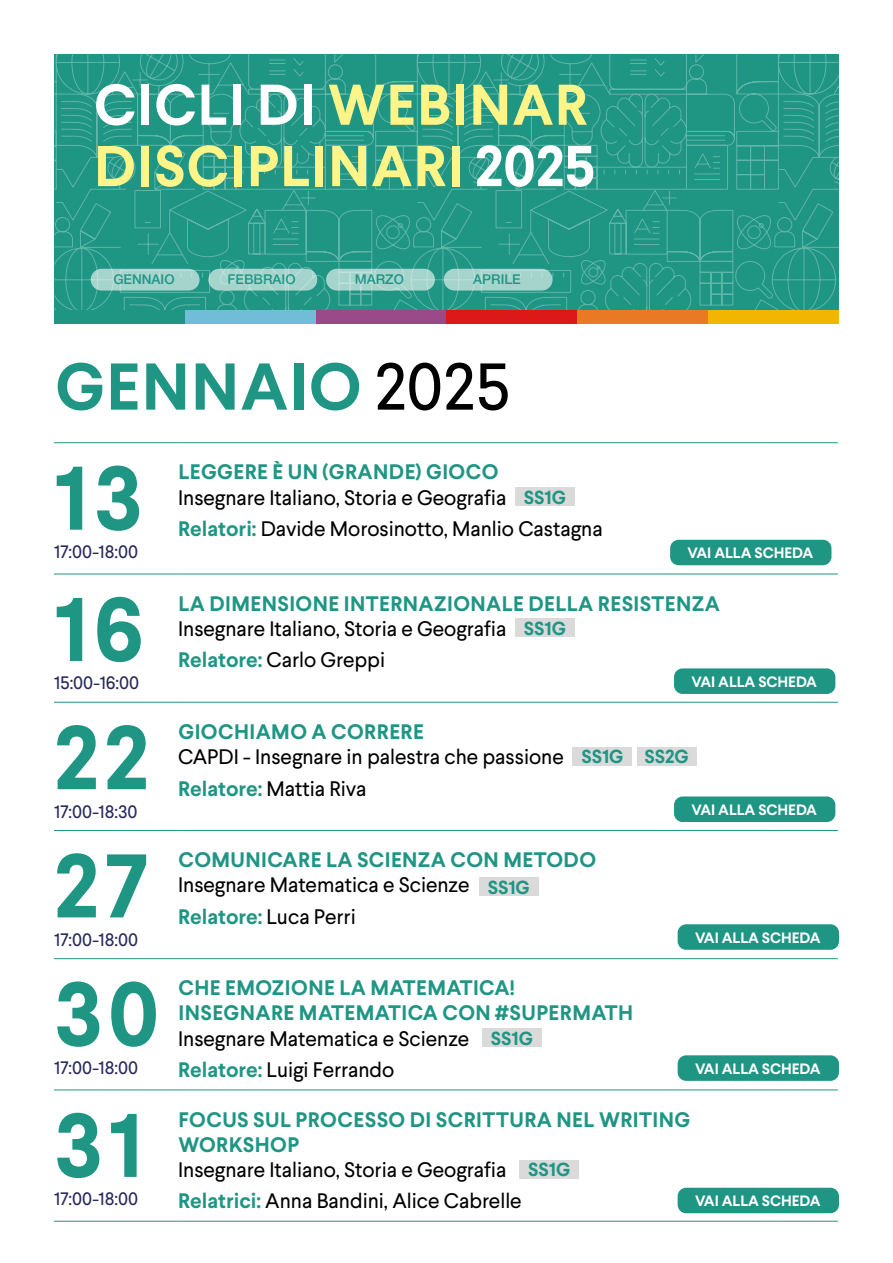
<style>
.page{position:relative;width:893px;height:1263px;background:#fff}
.page>*{position:absolute;margin:0;border:0;box-sizing:border-box;transform-origin:0 0}
.t1{font:700 90px "Larsseit";letter-spacing:.06em;color:#1f9584}
.t2{font:700 66px "Larsseit";letter-spacing:.02em;color:#1f9584}
.t3{font:700 57.3px/61.3px "Larsseit";letter-spacing:.02em;color:#fff487}
.t4{font:700 21px/25.2px "Larsseit";letter-spacing:.02em;color:#1f9584}
.t5{font:21px/25.2px "Larsseit";color:#000}
.t6{font:700 21px "Larsseit";color:#1f9584}
.t7{font:18px "Larsseit";color:#28295b}
.t8{font:700 15px "Larsseit";color:#fff}
.t9{font:500 13.5px "Helvetica Neue LT Std";color:#1f9584}
.s1{color:#fff}
.s2{font-weight:400;color:#000}
.s3{font-weight:700;color:#1f9584}
.s4{font-weight:700;font-size:18.9px;color:#1f9584}
.s5{font-size:18.9px}
</style>
<div class="page">
<svg style="left:54px;top:54px;width:785px;height:256px;background:#269887"></svg>
<div style="left:54px;top:310px;width:131px;height:14px;background:#1f9584"></div>
<div style="left:185px;top:310px;width:131px;height:14px;background:#71bdd7"></div>
<div style="left:316px;top:310px;width:130px;height:14px;background:#9a4989"></div>
<div style="left:446px;top:310px;width:131px;height:14px;background:#dc1818"></div>
<div style="left:577px;top:310px;width:131px;height:14px;background:#e97a23"></div>
<div style="left:708px;top:310px;width:131px;height:14px;background:#f2b500"></div>
<hr style="left:54px;top:442px;width:124px;height:1px;background:#1f9584">
<hr style="left:178px;top:442px;width:588px;height:1px;background:#1f9584">
<hr style="left:776px;top:442px;width:62px;height:1px;background:#1f9584">
<hr style="left:54px;top:574px;width:124px;height:1px;background:#1f9584">
<hr style="left:178px;top:574px;width:588px;height:1px;background:#1f9584">
<hr style="left:776px;top:574px;width:62px;height:1px;background:#1f9584">
<hr style="left:54px;top:702px;width:124px;height:1px;background:#1f9584">
<hr style="left:178px;top:702px;width:588px;height:1px;background:#1f9584">
<hr style="left:776px;top:702px;width:62px;height:1px;background:#1f9584">
<hr style="left:54px;top:830px;width:124px;height:1px;background:#1f9584">
<hr style="left:178px;top:830px;width:588px;height:1px;background:#1f9584">
<hr style="left:776px;top:830px;width:62px;height:1px;background:#1f9584">
<hr style="left:54px;top:958px;width:124px;height:1px;background:#1f9584">
<hr style="left:178px;top:958px;width:588px;height:1px;background:#1f9584">
<hr style="left:776px;top:958px;width:62px;height:1px;background:#1f9584">
<hr style="left:54px;top:1090px;width:124px;height:1px;background:#1f9584">
<hr style="left:178px;top:1090px;width:588px;height:1px;background:#1f9584">
<hr style="left:776px;top:1090px;width:62px;height:1px;background:#1f9584">
<hr style="left:54px;top:1221px;width:124px;height:1px;background:#1f9584">
<hr style="left:178px;top:1221px;width:588px;height:1px;background:#1f9584">
<hr style="left:776px;top:1221px;width:62px;height:1px;background:#1f9584">
<div style="left:515px;top:487px;width:60px;height:19px;background:#dadada"></div>
<div style="left:515px;top:618px;width:60px;height:19px;background:#dadada"></div>
<div style="left:572px;top:747px;width:60px;height:18px;background:#dadada"></div>
<div style="left:637px;top:747px;width:60px;height:18px;background:#dadada"></div>
<div style="left:479px;top:877px;width:60px;height:19px;background:#dadada"></div>
<div style="left:482px;top:1028px;width:60px;height:19px;background:#dadada"></div>
<div style="left:519px;top:1160px;width:60px;height:18px;background:#dadada"></div>
<div style="left:670px;top:540px;width:161px;height:25px;background:#1f9584;border-radius:9px"></div>
<div style="left:674px;top:668px;width:161px;height:26px;background:#1f9584;border-radius:9px"></div>
<div style="left:674px;top:796px;width:161px;height:26px;background:#1f9584;border-radius:9px"></div>
<div style="left:678px;top:924px;width:161px;height:26px;background:#1f9584;border-radius:9px"></div>
<div style="left:678px;top:1055px;width:161px;height:26px;background:#1f9584;border-radius:9px"></div>
<div style="left:678px;top:1188px;width:161px;height:25px;background:#1f9584;border-radius:9px"></div>
<svg style="left:91px;top:269px;width:109px;height:22px;background:#a3d3cc"></svg>
<svg style="left:208px;top:269px;width:109px;height:22px;background:#a4d3cd"></svg>
<svg style="left:326px;top:269px;width:109px;height:22px;background:#a5d4cd"></svg>
<svg style="left:444px;top:269px;width:109px;height:22px;background:#a3d3cc"></svg>
<h3 class="t3" style="left:94px;top:74px;width:503px"><span class="s1">CICLI DI</span> WEBINAR<br>DISCIPLINARI <span class="s1">2025</span></h3>
<p class="t9" style="left:113px;top:272px;width:63px">GENNAIO</p>
<p class="t9" style="left:228px;top:272px;width:70px">FEBBRAIO</p>
<p class="t9" style="left:355px;top:272px;width:51px">MARZO</p>
<p class="t9" style="left:473px;top:272px;width:49px">APRILE</p>
<h2 class="t2" style="left:55px;top:343px;width:456px">GENNAIO <span class="s2">2025</span></h2>
<h1 class="t1" style="left:54px;top:438px;width:90px">13</h1>
<p class="t7" style="left:54px;top:540px;width:86px">17:00-18:00</p>
<p class="t5" style="left:178px;top:459px;width:389px"><span class="s3">LEGGERE È UN (GRANDE) GIOCO<br></span>Insegnare Italiano, Storia e Geografia <span class="s4">SS1G</span></p>
<p class="t5" style="left:178px;top:516px;width:426px"><span class="s3">Relatori:</span> Davide Morosinotto, Manlio Castagna</p>
<p class="t8" style="left:688px;top:543px;width:127px">VAI ALLA SCHEDA</p>
<h1 class="t1" style="left:54px;top:570px;width:91px">16</h1>
<p class="t7" style="left:54px;top:671px;width:87px">15:00-16:00</p>
<h1 class="t1" style="left:54px;top:698px;width:96px">22</h1>
<p class="t7" style="left:54px;top:800px;width:85px">17:00-18:30</p>
<h1 class="t1" style="left:54px;top:826px;width:97px">27</h1>
<p class="t7" style="left:54px;top:928px;width:86px">17:00-18:00</p>
<h1 class="t1" style="left:54px;top:954px;width:107px">30</h1>
<p class="t7" style="left:54px;top:1056px;width:86px">17:00-18:00</p>
<h1 class="t1" style="left:54px;top:1085px;width:90px">31</h1>
<p class="t7" style="left:54px;top:1187px;width:86px">17:00-18:00</p>
<p class="t4" style="left:178px;top:590px;width:543px">LA DIMENSIONE INTERNAZIONALE DELLA RESISTENZA<br><span class="s2">Insegnare Italiano, Storia e Geografia</span> <span class="s5">SS1G</span></p>
<p class="t5" style="left:178px;top:647px;width:209px"><span class="s3">Relatore:</span> Carlo Greppi</p>
<p class="t8" style="left:691px;top:671px;width:127px">VAI ALLA SCHEDA</p>
<p class="t5" style="left:178px;top:719px;width:512px"><span class="s3">GIOCHIAMO A CORRERE<br></span>CAPDI - Insegnare in palestra che passione <span class="s4">SS1G SS2G</span></p>
<p class="t5" style="left:178px;top:775px;width:190px"><span class="s3">Relatore:</span> Mattia Riva</p>
<p class="t4" style="left:178px;top:847px;width:420px">COMUNICARE LA SCIENZA CON METODO<br><span class="s2">Insegnare Matematica e Scienze</span> <sub>SS1G</sub></p>
<p class="t6" style="left:178px;top:902px;width:179px">Relatore: <span class="s2">Luca Perri</span></p>
<p class="t4" style="left:178px;top:975px;width:456px">CHE EMOZIONE LA MATEMATICA!<br>INSEGNARE MATEMATICA CON #SUPERMATH<br><span class="s2">Insegnare Matematica e Scienze</span> <span class="s5">SS1G</span></p>
<p class="t5" style="left:178px;top:1057px;width:218px"><span class="s3">Relatore:</span> Luigi Ferrando</p>
<p class="t8" style="left:691px;top:799px;width:127px">VAI ALLA SCHEDA</p>
<p class="t8" style="left:695px;top:927px;width:127px">VAI ALLA SCHEDA</p>
<p class="t8" style="left:695px;top:1058px;width:127px">VAI ALLA SCHEDA</p>
<p class="t4" style="left:178px;top:1106px;width:514px">FOCUS SUL PROCESSO DI SCRITTURA NEL WRITING<br>WORKSHOP<br><span class="s2">Insegnare Italiano, Storia e Geografia</span> <span class="s5">SS1G</span></p>
<p class="t5" style="left:178px;top:1188px;width:345px"><span class="s3">Relatrici:</span> Anna Bandini, Alice Cabrelle</p>
<p class="t8" style="left:695px;top:1191px;width:127px">VAI ALLA SCHEDA</p>
</div>
